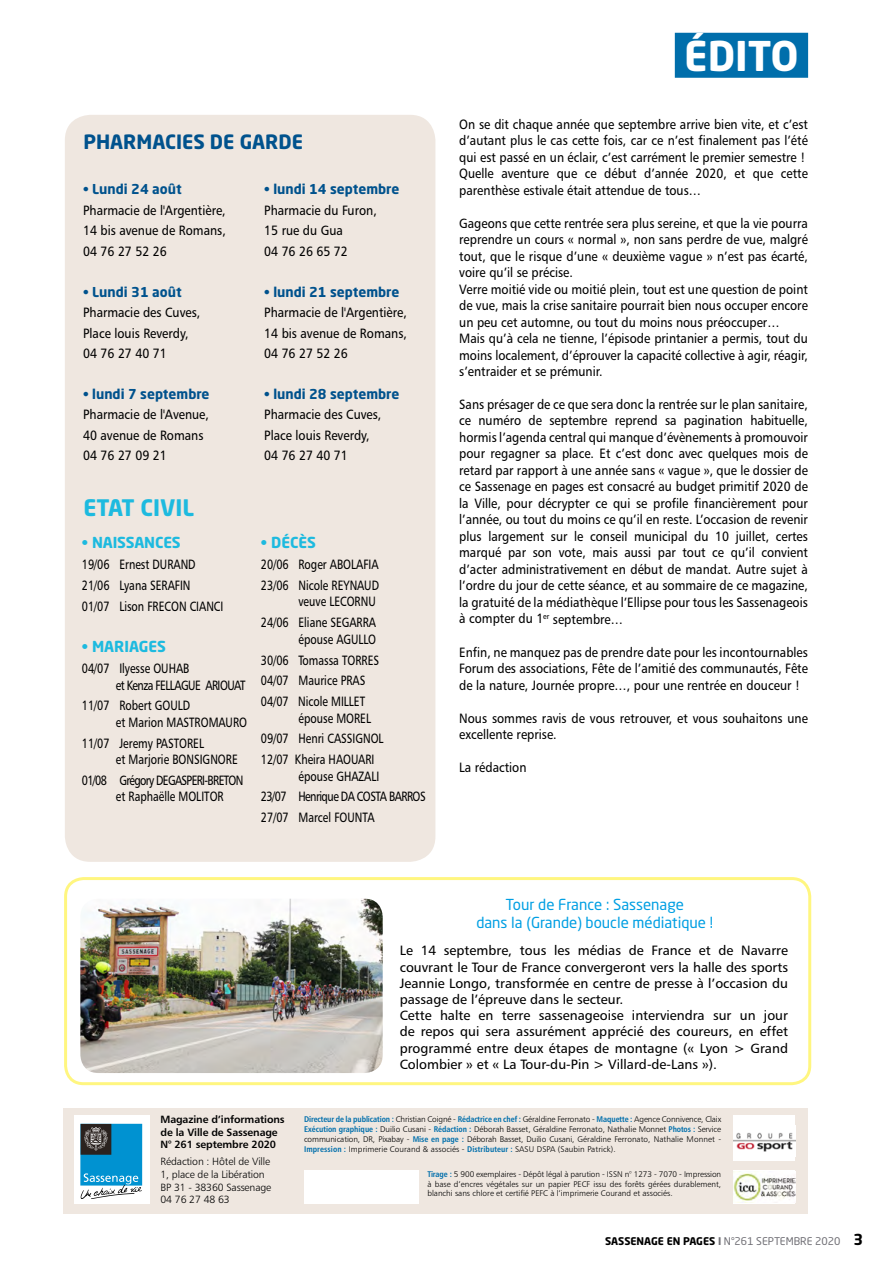
<style>
.page{position:relative;width:893px;height:1263px;background:#fff}
.page>*{position:absolute;margin:0;border:0;box-sizing:border-box;transform-origin:0 0}
.t1{font:700 40.5px "Neo Sans Std";color:#fff}
.t2{font:700 22.5px "Neo Sans Std";color:#1dbadf}
.t3{font:700 19.5px "Neo Sans Std";color:#00528d}
.t4{font:15px/18px "Neo Sans Std";color:#009fe3;text-align:center}
.t5{font:700 15px "Neo Sans Std";letter-spacing:-.005em;color:#1dbadf}
.t6{font:13.5px/16.5px "Humanist 777 BT Roman B";color:#000;scale:.9 1}
.t7{font:13.5px/16.2px "Humanist 777 BT Roman B";color:#000}
.t8{font:13.5px/20.7px "Humanist 777 BT Roman B";color:#000;scale:.8 1}
.t9{font:700 13.5px "Neo Sans Std";color:#00528d}
.t10{font:13.5px/16.5px "Humanist 777 BT Roman B";letter-spacing:-.06em;color:#000;scale:.8 1}
.t11{font:13.5px/16.5px "Humanist 777 BT Roman B";letter-spacing:-.05em;color:#000;scale:.8 1}
.t12{font:10.5px/12.6px "Humanist 777 BT Light B";letter-spacing:-.01em;color:#000}
.t13{font:10.5px/12.6px "Humanist 777 BT Bold B";letter-spacing:-.01em;color:#000}
.t14{font:10.5px "Neo Sans Std";color:#706f75}
.t15{font:8.25px/9.9px "Humanist 777 BT Light B";color:#000;text-align:justify}
.s1{font-family:"Humanist 777 BT Bold Condensed B";color:#006eab}
.s2{font-weight:700;color:#000}
.s3{font-weight:700}
.s4{font-weight:700;font-size:15px;color:#000}
</style>
<div class="page">
<div style="left:675px;top:33px;width:133px;height:45px;background:#006eab"></div>
<div style="left:64px;top:1109px;width:744px;height:105px;background:#efe7e0"></div>
<div style="left:74px;top:1115px;width:76px;height:89px;background:#fff"></div>
<div style="left:80px;top:1124px;width:62px;height:61px;background:#0092d1"></div>
<div style="left:80px;top:1124px;width:31px;height:31px;background:#2a221f"></div>
<svg style="left:84px;top:1127px;width:24px;height:23px"></svg>
<svg style="left:80px;top:1173px;width:62px;height:26px"></svg>
<div style="left:733px;top:1115px;width:62px;height:46px;background:#fff"></div>
<img style="left:733px;top:1132px;width:62px;height:20px">
<div style="left:733px;top:1170px;width:62px;height:34px;background:#fff"></div>
<img style="left:733px;top:1171px;width:62px;height:30px">
<div style="left:304px;top:1170px;width:115px;height:34px;background:#fff"></div>
<div style="left:65px;top:115px;width:370px;height:747px;background:#efe7e0;border-radius:26px"></div>
<div style="left:64px;top:877px;width:747px;height:208px;border:3px solid #ffed00;border-radius:18px"></div>
<img style="left:80px;top:899px;width:303px;height:174px">
<h3 class="t3" style="left:83px;top:129px;width:221px">PHARMACIES DE GARDE</h3>
<p class="t9" style="left:83px;top:181px;width:100px">• Lundi 24 août</p>
<p class="t6" style="left:83px;top:200px;width:160px;line-height:20.4px;text-align:justify">Pharmacie de l'Argentière, 14 bis avenue de Romans, 04 76 27 52 26</p>
<p class="t9" style="left:83px;top:283px;width:100px">• Lundi 31 août</p>
<p class="t6" style="left:83px;top:302px;width:132px;line-height:20.4px">Pharmacie des Cuves,<br>Place louis Reverdy,<br>04 76 27 40 71</p>
<p class="t9" style="left:83px;top:385px;width:128px">• lundi 7 septembre</p>
<p class="t6" style="left:83px;top:404px;width:141px;line-height:20.4px">Pharmacie de l'Avenue,<br>40 avenue de Romans<br>04 76 27 09 21</p>
<p class="t9" style="left:264px;top:181px;width:137px">• lundi 14 septembre</p>
<p class="t6" style="left:264px;top:200px;width:127px;line-height:20.4px">Pharmacie du Furon,<br>15 rue du Gua<br>04 76 26 65 72</p>
<p class="t9" style="left:264px;top:283px;width:137px">• lundi 21 septembre</p>
<p class="t6" style="left:264px;top:302px;width:160px;line-height:20.4px;text-align:justify">Pharmacie de l'Argentière, 14 bis avenue de Romans, 04 76 27 52 26</p>
<p class="t9" style="left:264px;top:385px;width:137px">• lundi 28 septembre</p>
<p class="t6" style="left:264px;top:404px;width:132px;line-height:20.4px">Pharmacie des Cuves,<br>Place louis Reverdy,<br>04 76 27 40 71</p>
<h2 class="t2" style="left:83px;top:493px;width:112px">ETAT CIVIL</h2>
<p class="t5" style="left:82px;top:533px;width:100px">• NAISSANCES</p>
<p class="t8" style="left:82px;top:554px;width:178px">19/06 Ernest DURAND<br>21/06 Lyana SERAFIN<br>01/07 Lison FRECON CIANCI</p>
<p class="t5" style="left:82px;top:637px;width:86px">• MARIAGES</p>
<p class="t11" style="left:116px;top:660px;width:164px;text-indent:-34px">04/07 Ilyesse OUHAB<br>et Kenza FELLAGUE ARIOUAT</p>
<p class="t8" style="left:116px;top:697px;width:165px;line-height:16.5px;text-indent:-34px">11/07 Robert GOULD<br>et Marion MASTROMAURO</p>
<p class="t8" style="left:116px;top:734px;width:154px;line-height:16.5px;text-indent:-34px">11/07 Jeremy PASTOREL<br>et Marjorie BONSIGNORE</p>
<p class="t10" style="left:116px;top:771px;width:161px;text-indent:-34px">01/08 Grégory DEGASPERI-BRETON et Raphaëlle MOLITOR</p>
<p class="t5" style="left:261px;top:533px;width:57px">• DÉCÈS</p>
<p class="t8" style="left:261px;top:554px;width:149px">20/06 Roger ABOLAFIA<br>23/06 Nicole REYNAUD</p>
<p class="t8" style="left:261px;top:591px;width:145px;text-align:right">veuve LECORNU<br>24/06 Eliane SEGARRA</p>
<p class="t8" style="left:261px;top:628px;width:149px;text-indent:37px">épouse AGULLO<br>30/06 Tomassa TORRES<br>04/07 Maurice PRAS<br>04/07 Nicole MILLET</p>
<p class="t8" style="left:261px;top:707px;width:155px;text-indent:37px">épouse MOREL<br>09/07 Henri CASSIGNOL<br>12/07 Kheira HAOUARI</p>
<p class="t8" style="left:261px;top:765px;width:207px;text-indent:37px">épouse GHAZALI<br>23/07 Henrique DA COSTA BARROS<br>27/07 Marcel FOUNTA</p>
<h1 class="t1" style="left:684px;top:30px;width:116px">ÉDITO</h1>
<p class="t6" style="left:459px;top:115px;width:389px">On se dit chaque année que septembre arrive bien vite, et c’est d’autant plus le cas cette fois, car ce n’est finalement pas l’été qui est passé en un éclair, c’est carrément le premier semestre !<br>Quelle aventure que ce début d’année 2020, et que cette parenthèse estivale était attendue de tous…</p>
<p class="t6" style="left:459px;top:214px;width:389px">Gageons que cette rentrée sera plus sereine, et que la vie pourra reprendre un cours « normal », non sans perdre de vue, malgré tout, que le risque d’une « deuxième vague » n’est pas écarté, voire qu’il se précise.<br>Verre moitié vide ou moitié plein, tout est une question de point de vue, mais la crise sanitaire pourrait bien nous occuper encore un peu cet automne, ou tout du moins nous préoccuper… Mais qu’à cela ne tienne, l’épisode printanier a permis, tout du moins localement, d’éprouver la capacité collective à agir, réagir, s’entraider et se prémunir.</p>
<p class="t6" style="left:459px;top:396px;width:389px;text-align:justify">Sans présager de ce que sera donc la rentrée sur le plan sanitaire, ce numéro de septembre reprend sa pagination habituelle, hormis l’agenda central qui manque d’évènements à promouvoir pour regagner sa place. Et c’est donc avec quelques mois de retard par rapport à une année sans « vague », que le dossier de ce Sassenage en pages est consacré au budget primitif 2020 de la Ville, pour décrypter ce qui se profile financièrement pour l’année, ou tout du moins ce qu’il en reste. L’occasion de revenir plus largement sur le conseil municipal du 10 juillet, certes marqué par son vote, mais aussi par tout ce qu’il convient d’acter administrativement en début de mandat. Autre sujet à l’ordre du jour de cette séance, et au sommaire de ce magazine, la gratuité de la médiathèque l’Ellipse pour tous les Sassenageois à compter du 1<sup>er</sup> septembre…</p>
<p class="t6" style="left:459px;top:643px;width:389px;text-align:justify">Enfin, ne manquez pas de prendre date pour les incontournables Forum des associations, Fête de l’amitié des communautés, Fête de la nature, Journée propre…, pour une rentrée en douceur !</p>
<p class="t6" style="left:459px;top:709px;width:389px">Nous sommes ravis de vous retrouver, et vous souhaitons une excellente reprise.</p>
<p class="t6" style="left:459px;top:759px;width:76px">La rédaction</p>
<p class="t4" style="left:476px;top:895px;width:238px">Tour de France : Sassenage<br>dans la (Grande) boucle médiatique !</p>
<p class="t13" style="left:161px;top:1113px;width:126px">Magazine d’informations de la Ville de Sassenage<br>N° 261 septembre 2020</p>
<p class="t12" style="left:161px;top:1155px;width:112px">Rédaction : Hôtel de Ville<br>1, place de la Libération<br>BP 31 - 38360 Sassenage<br>04 76 27 48 63</p>
<p class="t7" style="left:400px;top:942px;width:390px">Le 14 septembre, tous les médias de France et de Navarre couvrant le Tour de France convergeront vers la halle des sports Jeannie Longo, transformée en centre de presse à l’occasion du passage de l’épreuve dans le secteur.<br>Cette halte en terre sassenageoise interviendra sur un jour de repos qui sera assurément apprécié des coureurs, en effet programmé entre deux étapes de montagne (« Lyon &gt; Grand Colombier » et « La Tour-du-Pin &gt; Villard-de-Lans »).</p>
<p class="t15" style="left:304px;top:1114px;width:419px"><span class="s1">Directeur de la publication :</span> Christian Coigné - <span class="s1">Rédactrice en chef :</span> Géraldine Ferronato - <span class="s1">Maquette :</span> Agence Connivence, Claix <span class="s1">Exécution graphique :</span> Duilio Cusani - <span class="s1">Rédaction :</span> Déborah Basset, Géraldine Ferronato, Nathalie Monnet <span class="s1">Photos :</span> Service communication, DR, Pixabay - <span class="s1">Mise en page :</span> Déborah Basset, Duilio Cusani, Géraldine Ferronato, Nathalie Monnet - <span class="s1">Impression :</span> Imprimerie Courand &amp; associés - <span class="s1">Distributeur :</span> SASU DSPA (Saubin Patrick).</p>
<p class="t15" style="left:427px;top:1169px;width:295px"><span class="s1">Tirage :</span> 5 900 exemplaires - Dépôt légal à parution - ISSN n° 1273 - 7070 - Impression à base d’encres végétales sur un papier PECF issu des forêts gérées durablement, blanchi sans chlore et certifié PEFC à l’imprimerie Courand et associés.</p>
<p class="t14" style="left:605px;top:1234px;width:260px"><span class="s2">SASSENAGE EN PAGES</span> <span class="s3">I</span> N°261 SEPTEMBRE 2020 <span class="s4">3</span></p>
</div>
